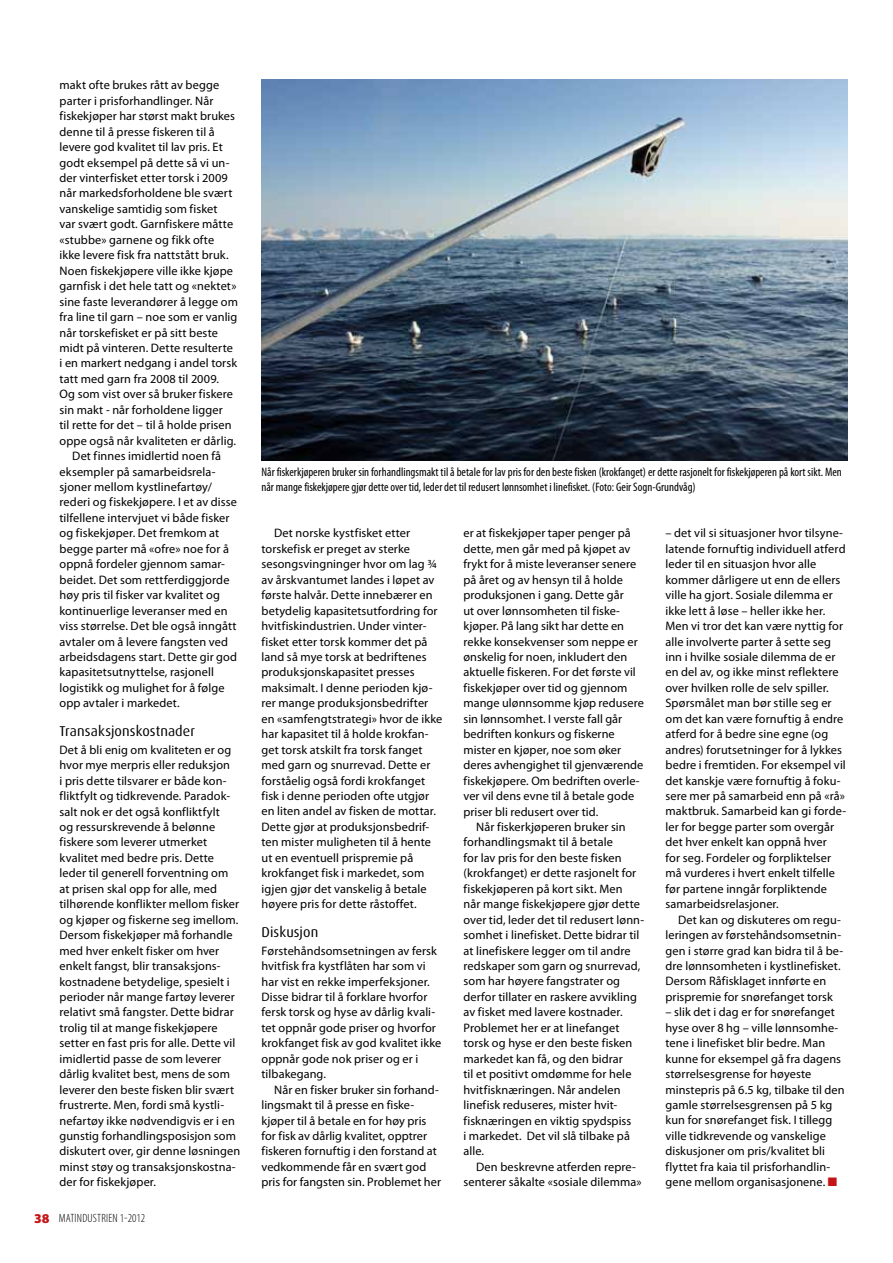
<style>
.page{position:relative;width:893px;height:1263px;background:#fff}
.page>*{position:absolute;margin:0;border:0;box-sizing:border-box;transform-origin:0 0}
.t1{font:14.25px "Dax";letter-spacing:.005em;color:#000}
.t2{font:12.3px/15.5px "Myriad Pro";letter-spacing:.01em;color:#000}
.t3{font:condensed 12.3px/15.5px "Myriad Pro";color:#000}
.t4{font:300 condensed 12px "Myriad Pro";letter-spacing:.02em;color:#000}
.s1{font-weight:900;font-stretch:normal;font-size:13.5px;color:#c51415}
.s2{color:#c51415}
</style>
<div class="page">
<img style="left:261px;top:80px;width:586px;height:380px">
<p class="t2" style="left:60px;top:77px;width:161px">makt ofte brukes rått av begge</p>
<p class="t2" style="left:60px;top:93px;width:155px">parter i prisforhandlinger. Når</p>
<p class="t2" style="left:60px;top:108px;width:177px">fiskekjøper har størst makt brukes</p>
<p class="t2" style="left:60px;top:124px;width:157px">denne til å presse fiskeren til å</p>
<p class="t2" style="left:60px;top:139px;width:165px">levere god kvalitet til lav pris. Et</p>
<p class="t2" style="left:60px;top:154px;width:171px">godt eksempel på dette så vi un-</p>
<p class="t2" style="left:60px;top:170px;width:170px">der vinterfisket etter torsk i 2009</p>
<p class="t2" style="left:60px;top:185px;width:174px">når markedsforholdene ble svært</p>
<p class="t2" style="left:60px;top:201px;width:159px">vanskelige samtidig som fisket</p>
<p class="t2" style="left:60px;top:216px;width:175px">var svært godt. Garnfiskere måtte</p>
<p class="t2" style="left:60px;top:232px;width:156px">«stubbe» garnene og fikk ofte</p>
<p class="t2" style="left:60px;top:247px;width:171px">ikke levere fisk fra nattstått bruk.</p>
<p class="t2" style="left:60px;top:263px;width:175px">Noen fiskekjøpere ville ikke kjøpe</p>
<p class="t2" style="left:60px;top:278px;width:178px">garnfisk i det hele tatt og «nektet»</p>
<p class="t2" style="left:60px;top:294px;width:180px">sine faste leverandører å legge om</p>
<p class="t2" style="left:60px;top:309px;width:179px">fra line til garn – noe som er vanlig</p>
<p class="t2" style="left:60px;top:324px;width:160px">når torskefisket er på sitt beste</p>
<p class="t2" style="left:60px;top:340px;width:175px">midt på vinteren. Dette resulterte</p>
<p class="t2" style="left:60px;top:355px;width:179px">i en markert nedgang i andel torsk</p>
<p class="t2" style="left:60px;top:371px;width:161px">tatt med garn fra 2008 til 2009.</p>
<p class="t2" style="left:60px;top:386px;width:175px">Og som vist over så bruker fiskere</p>
<p class="t2" style="left:60px;top:402px;width:165px">sin makt - når forholdene ligger</p>
<p class="t2" style="left:60px;top:417px;width:174px">til rette for det – til å holde prisen</p>
<p class="t2" style="left:60px;top:433px;width:178px">oppe også når kvaliteten er dårlig.</p>
<p class="t2" style="left:72px;top:448px;width:150px">Det finnes imidlertid noen få</p>
<p class="t2" style="left:60px;top:463px;width:158px">eksempler på samarbeidsrela-</p>
<p class="t2" style="left:60px;top:479px;width:154px">sjoner mellom kystlinefartøy/</p>
<p class="t2" style="left:60px;top:494px;width:179px">rederi og fiskekjøpere. I et av disse</p>
<p class="t2" style="left:60px;top:510px;width:171px">tilfellene intervjuet vi både fisker</p>
<p class="t2" style="left:60px;top:525px;width:161px">og fiskekjøper. Det fremkom at</p>
<p class="t2" style="left:60px;top:541px;width:171px">begge parter må «ofre» noe for å</p>
<p class="t2" style="left:60px;top:556px;width:167px">oppnå fordeler gjennom samar-</p>
<p class="t2" style="left:60px;top:572px;width:171px">beidet. Det som rettferdiggjorde</p>
<p class="t2" style="left:60px;top:587px;width:162px">høy pris til fisker var kvalitet og</p>
<p class="t2" style="left:60px;top:603px;width:169px">kontinuerlige leveranser med en</p>
<p class="t2" style="left:60px;top:618px;width:178px">viss størrelse. Det ble også inngått</p>
<p class="t2" style="left:60px;top:633px;width:170px">avtaler om å levere fangsten ved</p>
<p class="t2" style="left:60px;top:649px;width:179px">arbeidsdagens start. Dette gir god</p>
<p class="t2" style="left:60px;top:664px;width:156px">kapasitetsutnyttelse, rasjonell</p>
<p class="t2" style="left:60px;top:680px;width:167px">logistikk og mulighet for å følge</p>
<p class="t2" style="left:60px;top:695px;width:122px">opp avtaler i markedet.</p>
<p class="t1" style="left:60px;top:723px;width:137px">Transaksjonskostnader</p>
<p class="t2" style="left:60px;top:742px;width:182px">Det å bli enig om kvaliteten er og hvor mye merpris eller reduksjon<br>i pris dette tilsvarer er både kon&shy;fliktfylt og tidkrevende. Paradok&shy;salt nok er det også konfliktfylt<br>og ressurskrevende å belønne fiskere som leverer utmerket kvalitet med bedre pris. Dette leder til generell forventning om at prisen skal opp for alle, med tilhørende konflikter mellom fisker og kjøper og fiskerne seg imellom.<br>Dersom fiskekjøper må forhandle med hver enkelt fisker om hver enkelt fangst, blir transaksjons&shy;kostnadene betydelige, spesielt i perioder når mange fartøy leverer relativt små fangster. Dette bidrar trolig til at mange fiskekjøpere setter en fast pris for alle. Dette vil imidlertid passe de som leverer dårlig kvalitet best, mens de som leverer den beste fisken blir svært frustrerte. Men, fordi små kystli&shy;nefartøy ikke nødvendigvis er i en gunstig forhandlingsposisjon som diskutert over, gir denne løsningen minst støy og transaksjonskostna&shy;der for fiskekjøper.</p>
<p class="t4" style="left:34px;top:1211px;width:113px"><span class="s1">38</span> MATINDUSTRIEN 1-2012</p>
<p class="t3" style="left:261px;top:464px;width:582px">Når fiskerkjøperen bruker sin forhandlingsmakt til å betale for lav pris for den beste fisken (krokfanget) er dette rasjonelt for fiskekjøperen på kort sikt. Men når mange fiskekjøpere gjør dette over tid, leder det til redusert lønnsomhet i linefisket. (Foto: Geir Sogn-Grundvåg)</p>
<p class="t2" style="left:261px;top:525px;width:182px;text-indent:13px">Det norske kystfisket etter torskefisk er preget av sterke sesongsvingninger hvor om lag ¾ av årskvantumet landes i løpet av første halvår. Dette innebærer en betydelig kapasitetsutfordring for hvitfiskindustrien. Under vinter&shy;fisket etter torsk kommer det på land så mye torsk at bedriftenes produksjonskapasitet presses maksimalt. I denne perioden kjø&shy;rer mange produksjonsbedrifter en «samfengtstrategi» hvor de ikke har kapasitet til å holde krokfan&shy;get torsk atskilt fra torsk fanget med garn og snurrevad. Dette er forståelig også fordi krokfanget fisk i denne perioden ofte utgjør en liten andel av fisken de mottar.<br>Dette gjør at produksjonsbedrif&shy;ten mister muligheten til å hente ut en eventuell prispremie på krokfanget fisk i markedet, som igjen gjør det vanskelig å betale høyere pris for dette råstoffet.</p>
<p class="t1" style="left:261px;top:924px;width:58px">Diskusjon</p>
<p class="t2" style="left:261px;top:942px;width:181px">Førstehåndsomsetningen av fersk hvitfisk fra kystflåten har som vi har vist en rekke imperfeksjoner.<br>Disse bidrar til å forklare hvorfor fersk torsk og hyse av dårlig kvali&shy;tet oppnår gode priser og hvorfor krokfanget fisk av god kvalitet ikke oppnår gode nok priser og er i tilbakegang.</p>
<p class="t2" style="left:261px;top:1081px;width:181px;text-indent:13px">Når en fisker bruker sin forhand&shy;lingsmakt til å presse en fiske&shy;kjøper til å betale en for høy pris for fisk av dårlig kvalitet, opptrer fiskeren fornuftig i den forstand at vedkommende får en svært god pris for fangsten sin. Problemet her</p>
<p class="t2" style="left:463px;top:525px;width:182px">er at fiskekjøper taper penger på dette, men går med på kjøpet av frykt for å miste leveranser senere på året og av hensyn til å holde produksjonen i gang. Dette går<br>ut over lønnsomheten til fiske&shy;kjøper. På lang sikt har dette en rekke konsekvenser som neppe er ønskelig for noen, inkludert den aktuelle fiskeren. For det første vil fiskekjøper over tid og gjennom mange ulønnsomme kjøp redusere sin lønnsomhet. I verste fall går bedriften konkurs og fiskerne mister en kjøper, noe som øker deres avhengighet til gjenværende fiskekjøpere. Om bedriften overle&shy;ver vil dens evne til å betale gode priser bli redusert over tid.</p>
<p class="t2" style="left:463px;top:819px;width:182px;text-indent:13px">Når fiskerkjøperen bruker sin forhandlingsmakt til å betale<br>for lav pris for den beste fisken (krokfanget) er dette rasjonelt for fiskekjøperen på kort sikt. Men<br>når mange fiskekjøpere gjør dette over tid, leder det til redusert lønn&shy;somhet i linefisket. Dette bidrar til at linefiskere legger om til andre redskaper som garn og snurrevad, som har høyere fangstrater og derfor tillater en raskere avvikling av fisket med lavere kostnader.<br>Problemet her er at linefanget torsk og hyse er den beste fisken markedet kan få, og den bidrar<br>til et positivt omdømme for hele hvitfisknæringen. Når andelen linefisk reduseres, mister hvit&shy;fisknæringen en viktig spydspiss<br>i markedet. Det vil slå tilbake på alle.</p>
<p class="t2" style="left:463px;top:1159px;width:180px;text-align:center">Den beskrevne atferden repre&shy;senterer såkalte «sosiale dilemma»</p>
<p class="t2" style="left:665px;top:525px;width:182px">– det vil si situasjoner hvor tilsyne&shy;latende fornuftig individuell atferd leder til en situasjon hvor alle kommer dårligere ut enn de ellers ville ha gjort. Sosiale dilemma er ikke lett å løse – heller ikke her.<br>Men vi tror det kan være nyttig for alle involverte parter å sette seg inn i hvilke sosiale dilemma de er en del av, og ikke minst reflektere over hvilken rolle de selv spiller.<br>Spørsmålet man bør stille seg er om det kan være fornuftig å endre atferd for å bedre sine egne (og andres) forutsetninger for å lykkes bedre i fremtiden. For eksempel vil det kanskje være fornuftig å foku&shy;sere mer på samarbeid enn på «rå» maktbruk. Samarbeid kan gi forde&shy;ler for begge parter som overgår det hver enkelt kan oppnå hver<br>for seg. Fordeler og forpliktelser må vurderes i hvert enkelt tilfelle før partene inngår forpliktende samarbeidsrelasjoner.</p>
<p class="t2" style="left:665px;top:911px;width:179px;text-indent:13px">Det kan og diskuteres om regu&shy;leringen av førstehåndsomsetnin&shy;gen i større grad kan bidra til å be&shy;dre lønnsomheten i kystlinefisket.<br>Dersom Råfisklaget innførte en prispremie for snørefanget torsk</p>
<p class="t2" style="left:665px;top:1004px;width:181px">– slik det i dag er for snørefanget hyse over 8 hg – ville lønnsomhe&shy;tene i linefisket blir bedre. Man kunne for eksempel gå fra dagens størrelsesgrense for høyeste minstepris på 6.5 kg, tilbake til den gamle størrelsesgrensen på 5 kg kun for snørefanget fisk. I tillegg ville tidkrevende og vanskelige diskusjoner om pris/kvalitet bli flyttet fra kaia til prisforhandlin&shy;gene mellom organisasjonene. <span class="s2">■</span></p>
</div>
